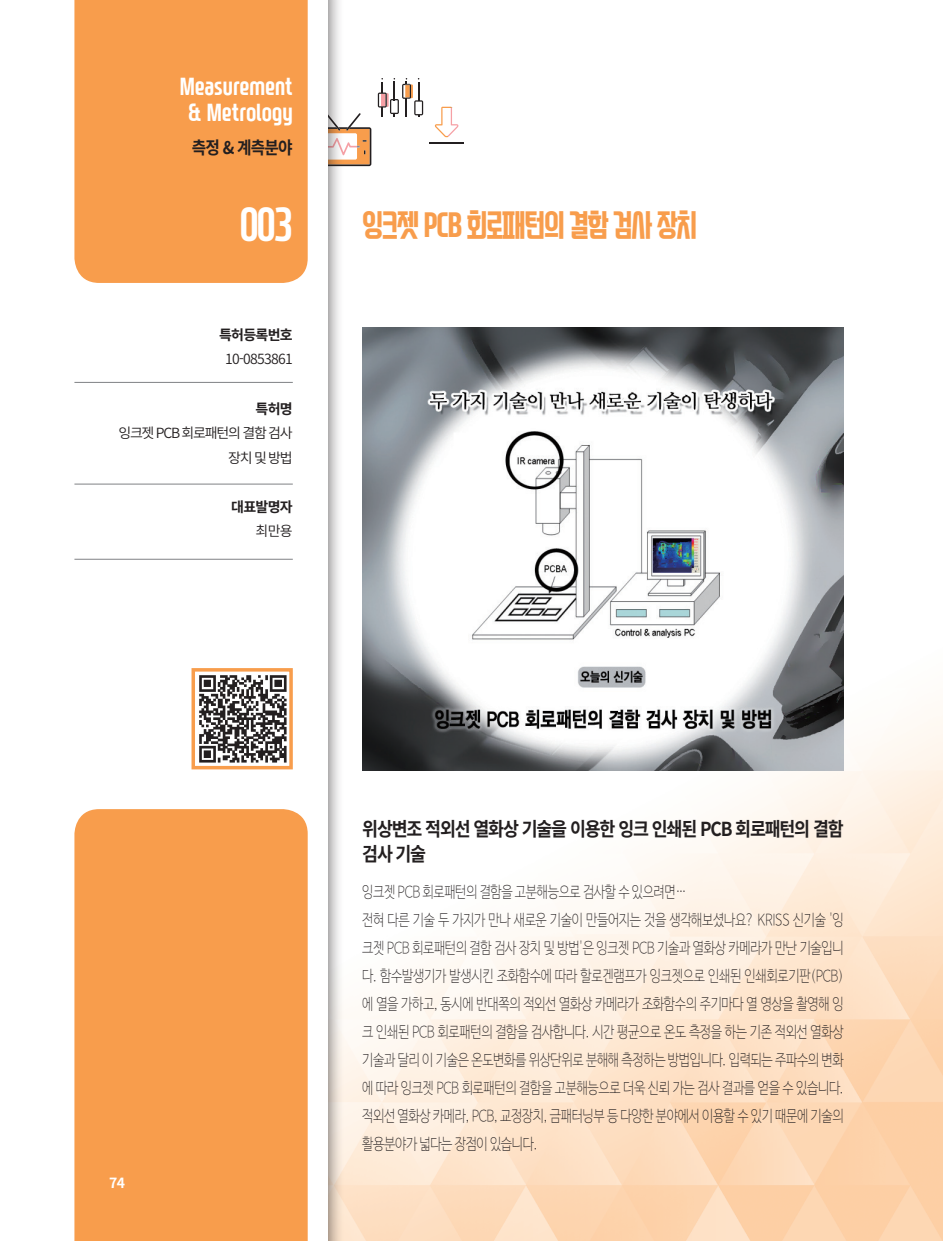
<style>
.page{position:relative;width:943px;height:1241px;background:#fff}
.page>*{position:absolute;margin:0;border:0;box-sizing:border-box;transform-origin:0 0}
.t1{font:45.5px "Swagger TTF";color:#fff}
.t2{font:35px "Swagger TTF";letter-spacing:-.05em;color:#f89d4c}
.t3{font:24.5px/26.2px "Swagger TTF";letter-spacing:-.005em;color:#fff;text-align:center}
.t4{font:700 19.25px/24.5px "Source Han Sans K";letter-spacing:-.07em;color:#231f20;scale:.9 1}
.t5{font:700 17.5px "Source Han Sans K";letter-spacing:-.05em;color:#231f20;scale:.9 1}
.t6{font:300 15.75px/28px "Nanum Barun Gothic OTF Ultra";letter-spacing:-.025em;color:#231f20;text-align:justify;scale:.8 1}
.t7{font:14px/24.5px "Source Han Sans K";letter-spacing:-.09em;color:#231f20;text-align:right}
.t8{font:700 14px "Source Han Sans K";letter-spacing:-.05em;color:#231f20}
.t9{font:14px "Source Han Sans K";letter-spacing:-.05em;color:#231f20}
.t10{font:700 14px "Source Han Sans K";color:#fff}
</style>
<div class="page">
<img style="left:344px;top:597px;width:599px;height:643px">
<svg style="left:344px;top:113px;width:27px;height:53px"></svg>
<svg style="left:434px;top:107px;width:25px;height:30px"></svg>
<hr style="left:429px;top:142px;width:34px;height:1px;background:#231f20">
<svg style="left:378px;top:78px;width:45px;height:39px"></svg>
<div style="left:0;top:0;width:344px;height:1240px;background:#231f20;opacity:.75"></div>
<div style="left:0;top:0;width:327px;height:1240px;background:#fff"></div>
<div style="left:74px;top:0;width:234px;height:283px;background:#f89d4c"></div>
<div style="left:74px;top:809px;width:234px;height:431px;background:#f89d4c"></div>
<svg style="left:191px;top:668px;width:102px;height:102px"></svg>
<hr style="left:74px;top:382px;width:219px;height:1px;background:#808285">
<hr style="left:74px;top:483px;width:219px;height:1px;background:#808285">
<hr style="left:74px;top:558px;width:219px;height:1px;background:#808285">
<img style="left:362px;top:327px;width:481px;height:443px">
<h3 class="t3" style="left:180px;top:74px;width:114px">Measurement &amp; Metrology</h3>
<p class="t5" style="left:192px;top:138px;width:114px">측정 &amp; 계측분야</p>
<p class="t1" style="left:239px;top:204px;width:55px">003</p>
<p class="t2" style="left:362px;top:208px;width:337px">잉크젯 PCB 회로패턴의 결함 검사 장치</p>
<p class="t8" style="left:219px;top:327px;width:75px">특허등록번호</p>
<p class="t9" style="left:225px;top:351px;width:69px">10-0853861</p>
<p class="t8" style="left:255px;top:400px;width:39px">특허명</p>
<p class="t7" style="left:118px;top:421px;width:176px">잉크젯 PCB 회로패턴의 결함 검사 장치 및 방법</p>
<p class="t8" style="left:231px;top:498px;width:63px">대표발명자</p>
<p class="t7" style="left:255px;top:519px;width:39px">최만용</p>
<p class="t10" style="left:109px;top:1174px;width:17px">74</p>
<p class="t4" style="left:362px;top:817px;width:536px">위상변조 적외선 열화상 기술을 이용한 잉크 인쇄된 PCB 회로패턴의 결함 검사 기술</p>
<p class="t6" style="left:362px;top:878px;width:407px">잉크젯 PCB 회로패턴의 결함을 고분해능으로 검사할 수 있으려면…</p>
<p class="t6" style="left:362px;top:906px;width:603px">전혀 다른 기술 두 가지가 만나 새로운 기술이 만들어지는 것을 생각해보셨나요? KRISS 신기술 '잉 크젯 PCB 회로패턴의 결함 검사 장치 및 방법'은 잉크젯 PCB 기술과 열화상 카메라가 만난 기술입니 다. 함수발생기가 발생시킨 조화함수에 따라 할로겐램프가 잉크젯으로 인쇄된 인쇄회로기판(PCB) 에 열을 가하고, 동시에 반대쪽의 적외선 열화상 카메라가 조화함수의 주기마다 열 영상을 촬영해 잉 크 인쇄된 PCB 회로패턴의 결함을 검사합니다. 시간 평균으로 온도 측정을 하는 기존 적외선 열화상 기술과 달리 이 기술은 온도변화를 위상단위로 분해해 측정하는 방법입니다. 입력되는 주파수의 변화 에 따라 잉크젯 PCB 회로패턴의 결함을 고분해능으로 더욱 신뢰 가는 검사 결과를 얻을 수 있습니다. 적외선 열화상 카메라, PCB, 교정장치, 금패터닝부 등 다양한 분야에서 이용할 수 있기 때문에 기술의 활용분야가 넓다는 장점이 있습니다.</p>
</div>
